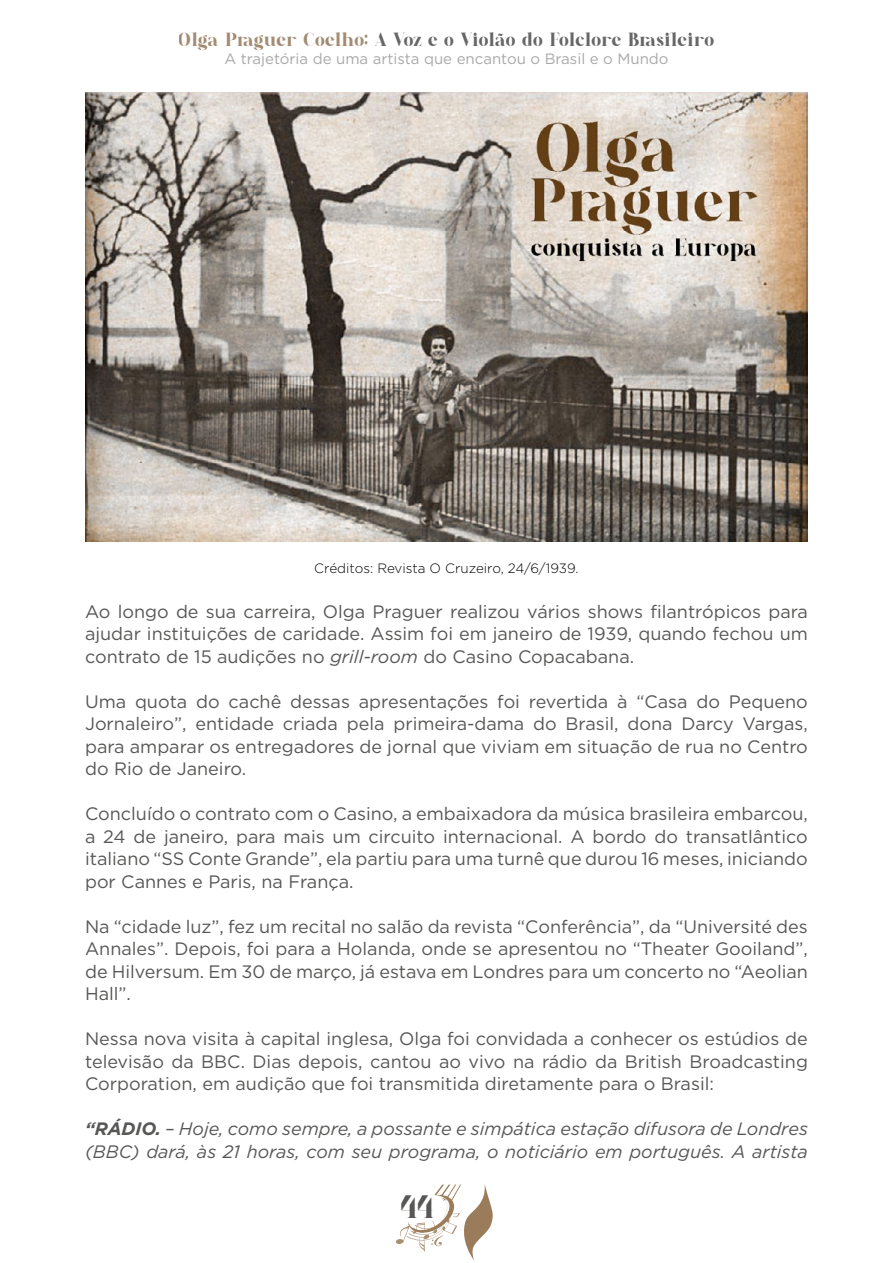
<style>
.page{position:relative;width:893px;height:1263px;background:#fff}
.page>*{position:absolute;margin:0;border:0;box-sizing:border-box;transform-origin:0 0}
.t1{font:25.5px "ANDREWELEGANT";color:#575756}
.t2{font:18px/22.5px "Gotham";color:#575756;text-align:justify}
.t3{font:italic 18px/22.5px "Gotham";color:#575756}
.t4{font:15px "ANDREWELEGANT";color:#000}
.t5{font:15px "Gotham";color:#706f6f}
.t6{font:300 13.5px "Gotham";color:#000}
.s1{color:#643f15}
.s2{font-style:italic}
.s3{font-weight:700}
</style>
<div class="page">
<svg style="left:396px;top:1184px;width:97px;height:76px"></svg>
<img style="left:85px;top:92px;width:723px;height:449px">
<p class="t4" style="left:179px;top:28px;width:537px"><span class="s1">Olga Praguer Coelho:</span> A Voz e o Violão do Folclore Brasileiro</p>
<p class="t5" style="left:224px;top:49px;width:446px">A trajetória de uma artista que encantou o Brasil e o Mundo</p>
<p class="t6" style="left:314px;top:559px;width:266px">Créditos: Revista O Cruzeiro, 24/6/1939.</p>
<p class="t2" style="left:85px;top:600px;width:724px">Ao longo de sua carreira, Olga Praguer realizou vários shows filantrópicos para ajudar instituições de caridade. Assim foi em janeiro de 1939, quando fechou um contrato de 15 audições no <span class="s2">grill-room</span> do Casino Copacabana.</p>
<p class="t2" style="left:85px;top:690px;width:724px">Uma quota do cachê dessas apresentações foi revertida à “Casa do Pequeno Jornaleiro”, entidade criada pela primeira-dama do Brasil, dona Darcy Vargas, para amparar os entregadores de jornal que viviam em situação de rua no Centro do Rio de Janeiro.</p>
<p class="t2" style="left:85px;top:802px;width:724px">Concluído o contrato com o Casino, a embaixadora da música brasileira embarcou, a 24 de janeiro, para mais um circuito internacional. A bordo do transatlântico italiano “SS Conte Grande”, ela partiu para uma turnê que durou 16 meses, iniciando por Cannes e Paris, na França.</p>
<p class="t2" style="left:85px;top:915px;width:724px">Na “cidade luz”, fez um recital no salão da revista “Conferência”, da “Université des Annales”. Depois, foi para a Holanda, onde se apresentou no “Theater Gooiland”, de Hilversum. Em 30 de março, já estava em Londres para um concerto no “Aeolian Hall”.</p>
<p class="t2" style="left:85px;top:1027px;width:724px">Nessa nova visita à capital inglesa, Olga foi convidada a conhecer os estúdios de televisão da BBC. Dias depois, cantou ao vivo na rádio da British Broadcasting Corporation, em audição que foi transmitida diretamente para o Brasil:</p>
<p class="t3" style="left:85px;top:1117px;width:724px"><span class="s3">“RÁDIO.</span> – Hoje, como sempre, a possante e simpática estação difusora de Londres (BBC) dará, às 21 horas, com seu programa, o noticiário em português. A artista</p>
<h1 class="t1" style="left:400px;top:1187px;width:36px">44</h1>
</div>
